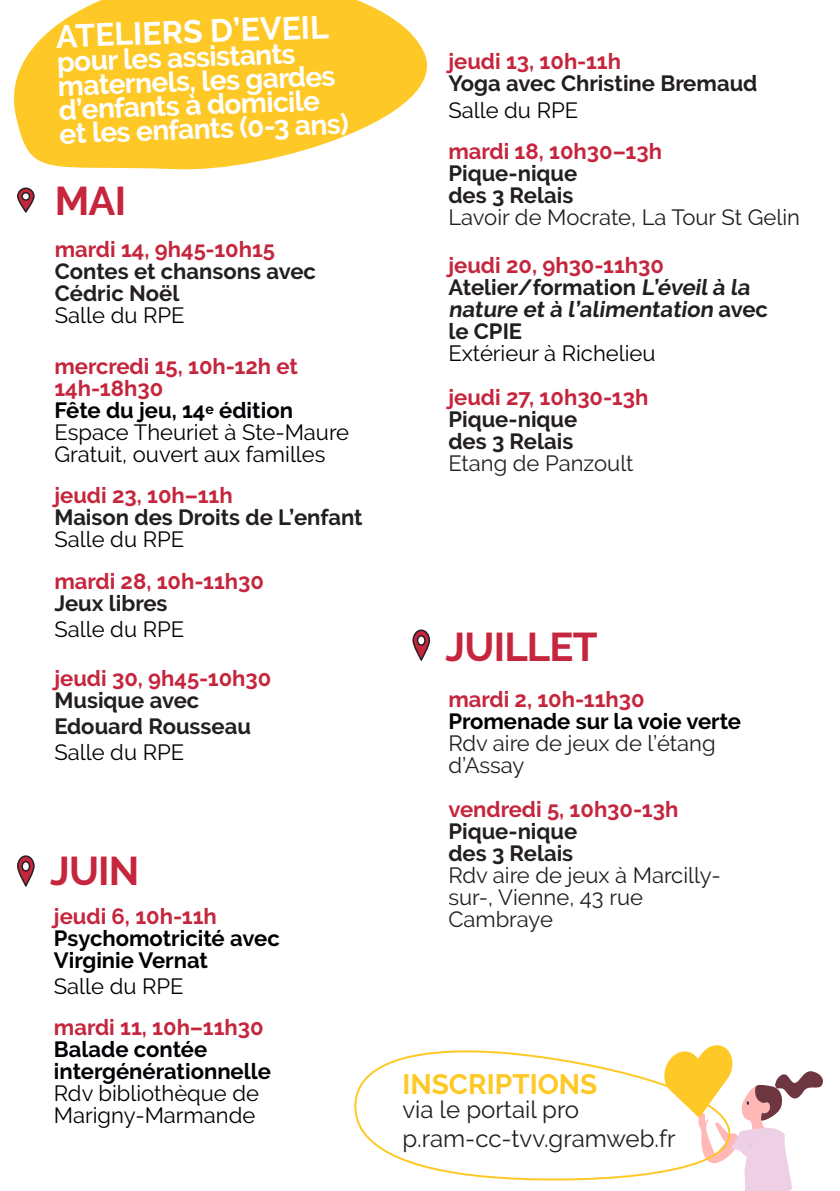
<style>
.page{position:relative;width:840px;height:1191px;background:#fff}
.page>*{position:absolute;margin:0;border:0;box-sizing:border-box;transform-origin:0 0}
.t1{font:700 40px "Raleway";letter-spacing:-.02em;color:#c5263d}
.t2{font:700 32px "Raleway";color:#fff}
.t3{font:700 28px/24px "Raleway";color:#fff}
.t4{font:700 28px "Raleway";color:#fec927}
.t5{font:24px "Raleway";color:#231f20}
.t6{font:700 22px/22px "Raleway";color:#231f20}
.t7{font:700 22px/22px "Raleway";color:#c5263d}
.t8{font:22px/22px "Raleway";color:#231f20}
.t9{font:700 22px/22px "Raleway";color:#000001}
.t10{font:22px/22px "Raleway";color:#020206}
.t11{font:22px/22px "Raleway";color:#000}
.t12{font:700 22px/22px "Raleway";color:#020206}
.s1{color:#c5263d}
.s2{font-weight:400;color:#020206}
.s3{font-weight:700;color:#020206}
.s4{color:#231f20}
.s5{font-weight:700;color:#c5263d}
.s6{font-weight:700}
.s7{font-weight:400}
.s8{font-weight:400;color:#231f20}
</style>
<div class="page">
<svg style="left:14px;top:0;width:414px;height:170px;fill:#fec927"></svg>
<svg style="left:354px;top:1050px;width:308px;height:131px"></svg>
<svg style="left:17px;top:187px;width:18px;height:26px"></svg>
<svg style="left:17px;top:855px;width:18px;height:32px"></svg>
<svg style="left:412px;top:629px;width:18px;height:32px"></svg>
<svg style="left:662px;top:1045px;width:161px;height:146px"></svg>
<p class="t2" style="left:56px;top:18px;width:274px;rotate:-2deg">ATELIERS D’EVEIL</p>
<p class="t3" style="left:57px;top:50px;width:279px;rotate:-2deg">pour les assistants maternels, les gardes d’enfants à domicile</p>
<p class="t3" style="left:59px;top:122px;width:291px;rotate:-2deg">et les enfants (0-3 ans)</p>
<p class="t1" style="left:55px;top:178px;width:73px">MAI</p>
<p class="t6" style="left:55px;top:238px;width:262px"><span class="s1">mardi 14, 9h45-10h15<br></span>Contes et chansons avec<br>Cédric Noël<br><span class="s2">Salle du RPE</span></p>
<p class="t7" style="left:54px;top:355px;width:245px">mercredi 15, 10h-12h et<br>14h-18h30</p>
<p class="t11" style="left:54px;top:399px;width:296px"><span class="s3">Fête du jeu, 14</span><sup>e</sup> <span class="s3">édition<br></span>Espace Theuriet à Ste-Maure<br>Gratuit, ouvert aux familles</p>
<p class="t7" style="left:54px;top:485px;width:180px">jeudi 23, 10h–11h</p>
<p class="t6" style="left:54px;top:507px;width:309px">Maison des Droits de L’enfant<br><span class="s2">Salle du RPE</span></p>
<p class="t7" style="left:54px;top:570px;width:211px">mardi 28, 10h-11h30<br><span class="s4">Jeux libres</span></p>
<p class="t10" style="left:54px;top:618px;width:131px">Salle du RPE</p>
<p class="t7" style="left:54px;top:667px;width:218px">jeudi 30, 9h45-10h30<br><span class="s4">Musique avec</span></p>
<p class="t6" style="left:54px;top:713px;width:198px;line-height:26.4px">Edouard Rousseau<br><span class="s2">Salle du RPE</span></p>
<p class="t1" style="left:50px;top:847px;width:91px">JUIN</p>
<p class="t9" style="left:54px;top:905px;width:227px"><span class="s1">jeudi 6, 10h-11h<br></span>Psychomotricité avec<br>Virginie Vernat</p>
<p class="t10" style="left:54px;top:975px;width:131px">Salle du RPE</p>
<p class="t7" style="left:54px;top:1016px;width:211px">mardi 11, 10h–11h30</p>
<p class="t12" style="left:54px;top:1038px;width:218px">Balade contée intergénérationnelle</p>
<p class="t10" style="left:54px;top:1082px;width:206px">Rdv bibliothèque de<br>Marigny-Marmande</p>
<p class="t7" style="left:448px;top:50px;width:174px">jeudi 13, 10h-11h</p>
<p class="t6" style="left:448px;top:70px;width:310px;line-height:26.4px">Yoga avec Christine Bremaud<br><span class="s2">Salle du RPE</span></p>
<p class="t8" style="left:448px;top:140px;width:353px"><span class="s5">mardi 18, 10h30–13h<br></span><span class="s6">Pique-nique<br>des 3 Relais<br></span>Lavoir de Mocrate, La Tour St Gelin</p>
<p class="t6" style="left:448px;top:254px;width:321px"><span class="s1">jeudi 20, 9h30-11h30<br></span>Atelier/formation L’éveilà la nature et à l’alimentation ave c le CPIE</p>
<p class="t10" style="left:448px;top:342px;width:209px">Extérieur à Richelieu</p>
<p class="t6" style="left:448px;top:386px;width:201px"><span class="s1">jeudi 27, 10h30-13h<br></span>Pique-nique<br>des 3 Relais<br><span class="s7">Etang de Panzoult</span></p>
<p class="t1" style="left:445px;top:624px;width:153px">JUILLET</p>
<p class="t9" style="left:448px;top:689px;width:294px"><span class="s1">mardi 2, 10h-11h30<br></span>Promenade sur la voie verte<br><span class="s8">Rdv aire de jeux de l’étang</span></p>
<p class="t8" style="left:448px;top:754px;width:78px">d’Assay</p>
<p class="t7" style="left:448px;top:799px;width:231px">vendredi 5, 10h30-13h</p>
<p class="t8" style="left:448px;top:820px;width:274px"><span class="s6">Pique-nique<br>des 3 Relais<br></span>Rdv aire de jeux à Marcilly&shy;sur-, Vienne, 43 rue<br>Cambraye</p>
<p class="t4" style="left:402px;top:1068px;width:196px">INSCRIPTIONS</p>
<p class="t5" style="left:402px;top:1095px;width:178px">via le portail pro</p>
<p class="t5" style="left:402px;top:1124px;width:274px">p.ram-cc-tvv.gramweb.fr</p>
</div>
